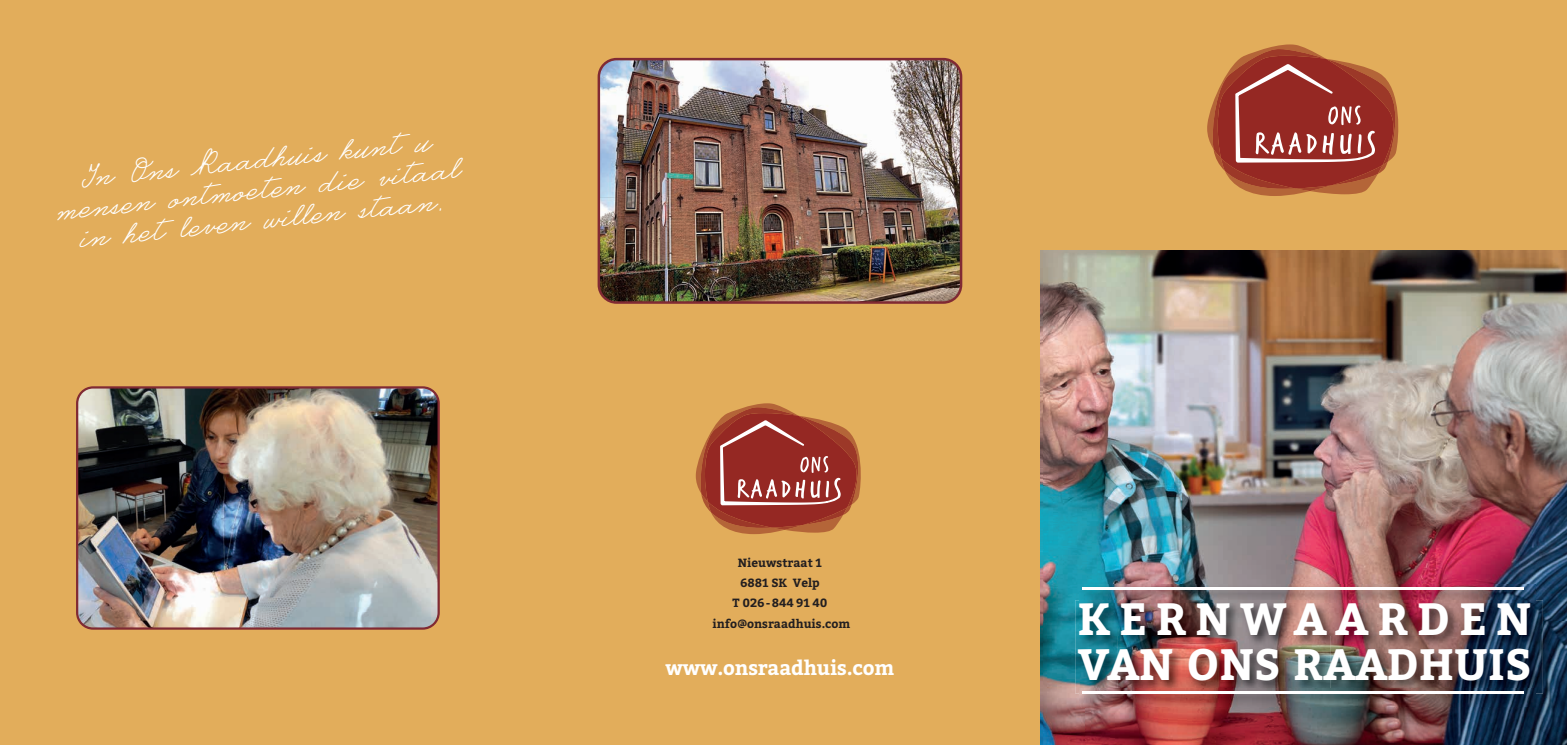
<style>
.page{position:relative;width:1567px;height:745px;background:#fff}
.page>*{position:absolute;margin:0;border:0;box-sizing:border-box;transform-origin:0 0}
.t1{font:700 45px "Bitter";letter-spacing:.2em;color:#fff}
.t2{font:700 43.75px "Bitter";color:#fff}
.t3{font:32.5px/30px "Castro Script PERSONALUSEONLY";color:#fff;text-align:center;scale:1.13 1}
.t4{font:700 20px "Bitter";letter-spacing:-.01em;color:#fff}
.t5{font:700 11.88px/20px "Bitter";color:#231f20;text-align:center}
</style>
<div class="page">
<div style="left:0;top:0;width:1042px;height:744px;background:#e2ad5b"></div>
<img style="left:1042px;top:249px;width:524px;height:247px">
<img style="left:1435px;top:496px;width:131px;height:124px">
<img style="left:1173px;top:496px;width:262px;height:88px">
<img style="left:1042px;top:496px;width:131px;height:124px">
<img style="left:1523px;top:620px;width:43px;height:124px">
<img style="left:1042px;top:620px;width:43px;height:124px">
<img style="left:1085px;top:706px;width:438px;height:38px">
<img style="left:1040px;top:250px;width:2px;height:494px">
<img style="left:1330px;top:600px;width:212px;height:93px">
<img style="left:1117px;top:602px;width:213px;height:86px">
<img style="left:1075px;top:600px;width:42px;height:93px">
<img style="left:1079px;top:603px;width:450px;height:31px">
<img style="left:1079px;top:584px;width:456px;height:18px">
<hr style="left:1081px;top:587px;width:441px;height:2px;background:#fff">
<img style="left:1079px;top:688px;width:456px;height:18px">
<hr style="left:1081px;top:691px;width:441px;height:2px;background:#fff">
<div style="left:1031px;top:0;width:535px;height:249px;background:#e2ad5b"></div>
<svg style="left:1207px;top:44px;width:191px;height:152px"></svg>
<svg style="left:695px;top:403px;width:165px;height:131px"></svg>
<img style="left:597px;top:58px;width:365px;height:245px">
<img style="left:76px;top:386px;width:364px;height:243px">
<p class="t3" style="left:53px;top:163px;width:361px;rotate:-6deg">In Ons Raadhuis kunt u mensen ontmoeten die vitaal in het leven willen staan.</p>
<p class="t5" style="left:712px;top:552px;width:139px">Nieuwstraat 1<br>6881 SK Velp<br>T 026-844 91 40 info@onsraadhuis.com</p>
<p class="t4" style="left:665px;top:652px;width:230px">www.onsraadhuis.com</p>
<h1 class="t1" style="left:1077px;top:584px;width:455px">KERNWAARDEN</h1>
<h2 class="t2" style="left:1077px;top:630px;width:455px">VAN ONS RAADHUIS</h2>
</div>
